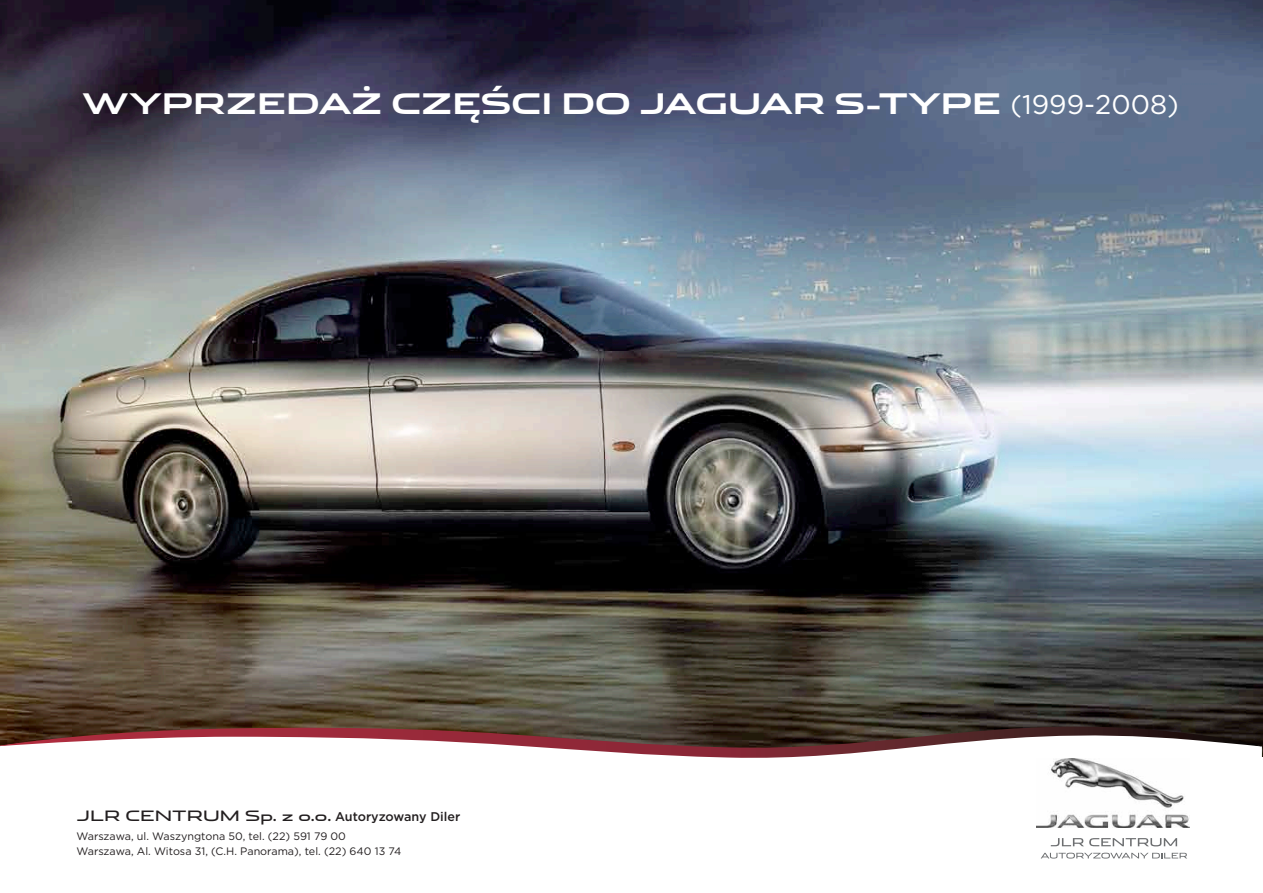
<style>
.page{position:relative;width:1263px;height:893px;background:#fff}
.page>*{position:absolute;margin:0;border:0;box-sizing:border-box;transform-origin:0 0}
.t1{font:700 28.5px "Jaguar";color:#fff}
.t2{font:14.4px "Jaguar";color:#231f20}
.t3{font:10.8px/14.4px "Gotham";color:#231f20}
.s1{font-family:"Gotham";font-weight:400;font-size:27px}
.s2{font-family:"Gotham";font-weight:500;font-size:12.6px}
</style>
<div class="page">
<img style="left:0;top:0;width:1263px;height:756px">
<svg style="left:0;top:724px;width:1262px;height:34px"></svg>
<img style="left:1036px;top:758px;width:154px;height:69px">
<svg style="left:1051px;top:838px;width:126px;height:8px"></svg>
<svg style="left:1041px;top:853px;width:146px;height:5px"></svg>
<h1 class="t1" style="left:83px;top:79px;width:1097px">WYPRZEDAŻ CZĘŚCI DO JAGUAR S-TYPE <span class="s1">(1999-2008)</span></h1>
<h2 class="t2" style="left:77px;top:804px;width:385px">JLR CENTRUM Sp. z o.o. <span class="s2">Autoryzowany Diler</span></h2>
<p class="t3" style="left:77px;top:829px;width:326px">Warszawa, ul. Waszyngtona 50, tel. (22) 591 79 00<br>Warszawa, Al. Witosa 31, (C.H. Panorama), tel. (22) 640 13 74</p>
</div>
